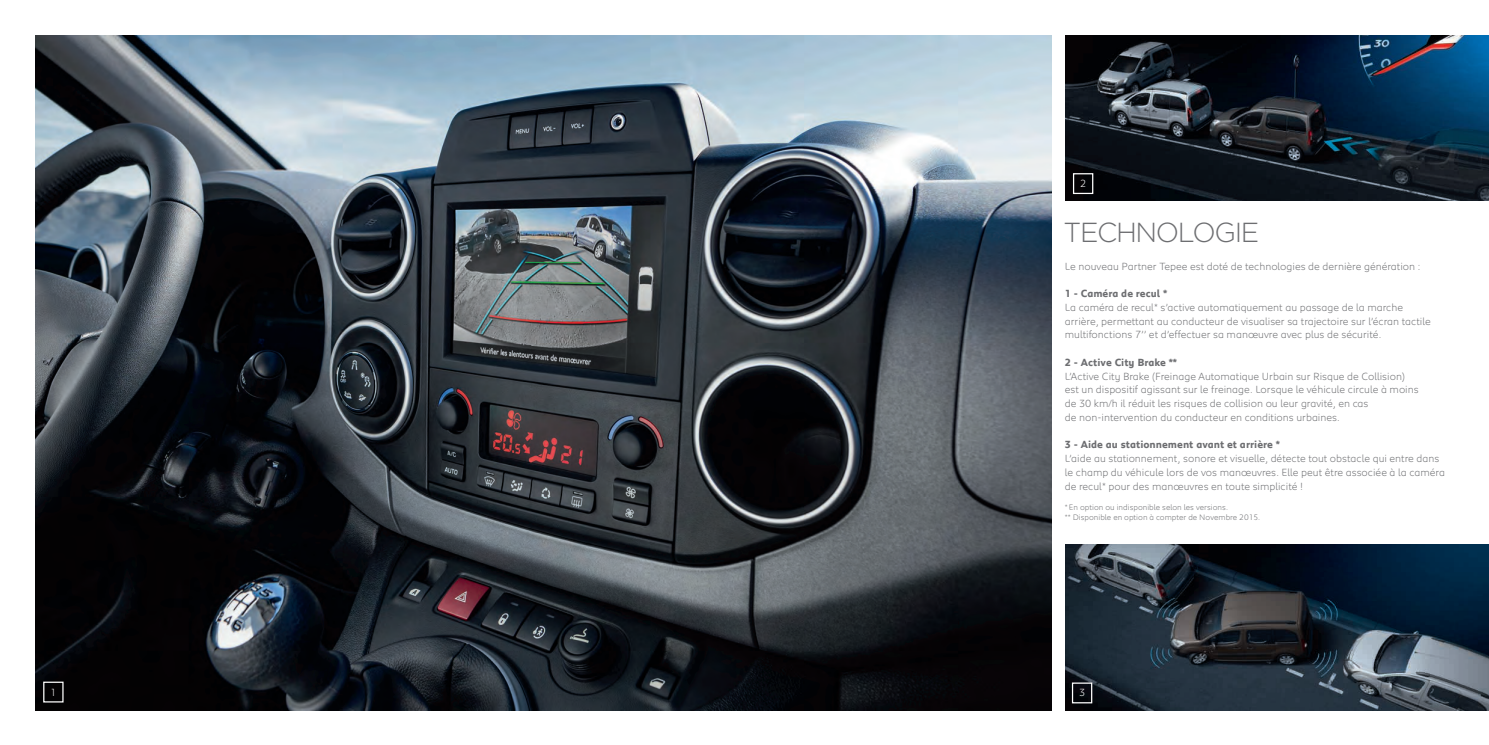
<style>
.page{position:relative;width:1489px;height:745px;background:#fff}
.page>*{position:absolute;margin:0;border:0;box-sizing:border-box;transform-origin:0 0}
.t1{font:300 27.5px "Gotham";letter-spacing:-.05em;color:#6d6e71}
.t2{font:300 10.62px/13.8px "Peugeot";color:#6d6e71}
.t3{font:700 10.62px "Peugeot";color:#6d6e71}
.t4{font:300 10.62px "Peugeot";color:#fff}
.t5{font:300 8.12px/9.8px "Peugeot";color:#6d6e71}
</style>
<div class="page">
<img style="left:35px;top:35px;width:1016px;height:674px">
<img style="left:1065px;top:544px;width:423px;height:165px">
<img style="left:1065px;top:35px;width:423px;height:165px">
<div style="left:43px;top:681px;width:21px;height:21px;border:1px solid #fff"></div>
<div style="left:1072px;top:173px;width:21px;height:21px;border:1px solid #fff"></div>
<div style="left:1071px;top:682px;width:21px;height:21px;border:1px solid #fff"></div>
<p class="t4" style="left:50px;top:688px;width:8px">1</p>
<p class="t4" style="left:1079px;top:179px;width:8px">2</p>
<h1 class="t1" style="left:1063px;top:220px;width:197px">TECHNOLOGIE</h1>
<p class="t2" style="left:1064px;top:260px;width:357px">Le nouveau Partner Tepee est doté de technologies de dernière génération :</p>
<p class="t3" style="left:1064px;top:287px;width:104px">1 - Caméra de recul *</p>
<p class="t2" style="left:1064px;top:301px;width:367px">La caméra de recul* s’active automatiquement au passage de la marche arrière, permettant au conducteur de visualiser sa trajectoire sur l’écran tactile multifonctions 7’’ et d’effectuer sa manœuvre avec plus de sécurité.</p>
<p class="t3" style="left:1064px;top:356px;width:114px">2 - Active City Brake **</p>
<p class="t2" style="left:1064px;top:370px;width:355px">L’Active City Brake (Freinage Automatique Urbain sur Risque de Collision) est un dispositif agissant sur le freinage. Lorsque le véhicule circule à moins de 30 km/h il réduit les risques de collision ou leur gravité, en cas<br>de non-intervention du conducteur en conditions urbaines.</p>
<p class="t3" style="left:1064px;top:438px;width:217px">3 - Aide au stationnement avant et arrière *</p>
<p class="t2" style="left:1064px;top:452px;width:381px">L’aide au stationnement, sonore et visuelle, détecte tout obstacle qui entre dans le champ du véhicule lors de vos manœuvres. Elle peut être associée à la caméra de recul* pour des manœuvres en toute simplicité !</p>
<p class="t5" style="left:1064px;top:503px;width:197px">* En option ou indisponible selon les versions.<br>** Disponible en option à compter de Novembre 2015.</p>
<p class="t4" style="left:1078px;top:688px;width:8px">3</p>
</div>
